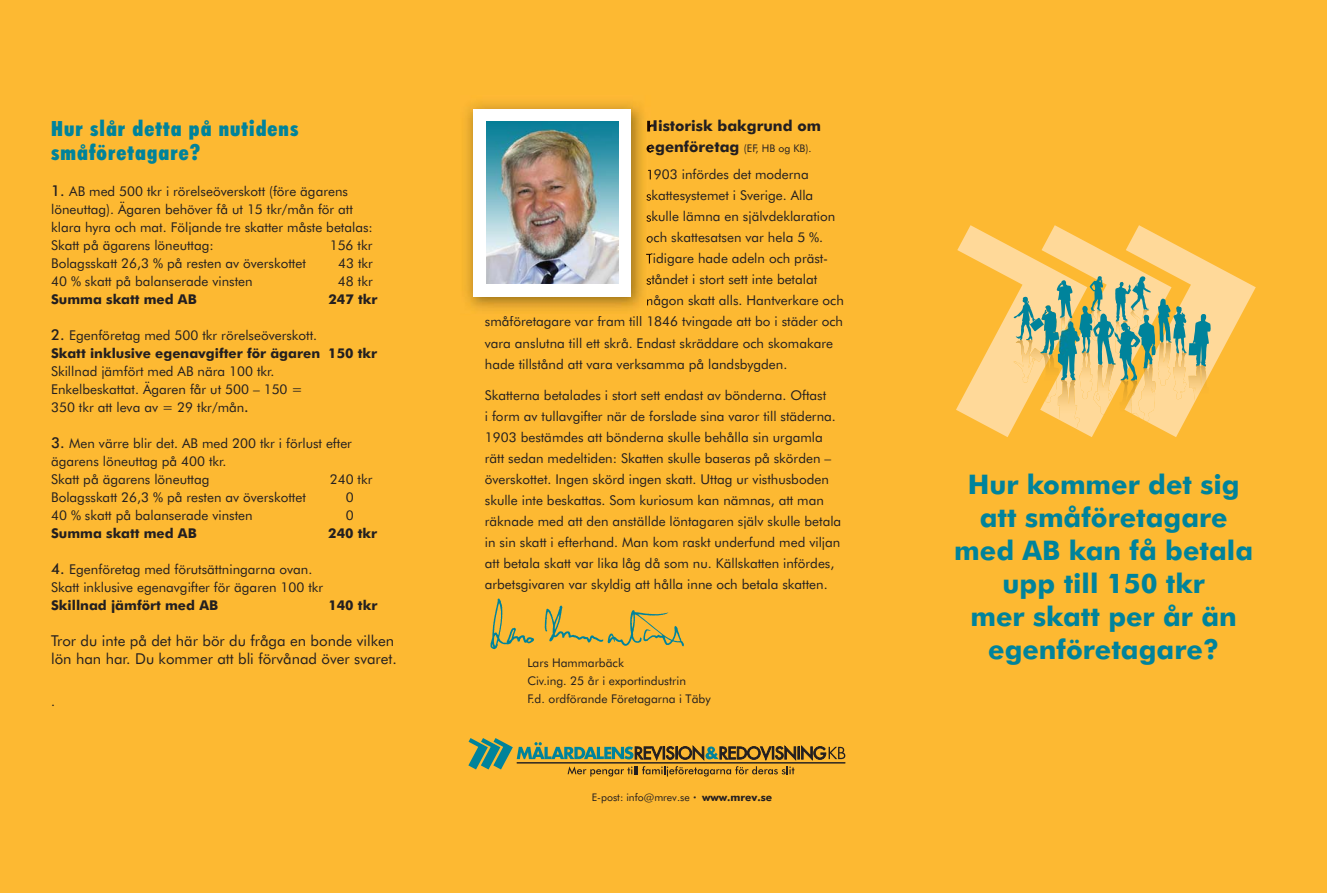
<style>
.page{position:relative;width:1327px;height:893px;background:#fdb932}
.page>*{position:absolute;margin:0;border:0;box-sizing:border-box;transform-origin:0 0}
.t1{font:700 27px/33px "Futura BT";color:#00839b;text-align:center}
.t2{font:900 condensed 21px/24px "Futura BT";letter-spacing:.05em;color:#00839b}
.t3{font:15px/18px "Futura BT";color:#231f20}
.t4{font:700 15px "Futura BT";color:#231f20}
.t5{font:13.5px/21px "Futura BT";color:#231f20}
.t6{font:700 13.5px/18px "Futura BT";color:#231f20}
.t7{font:12px/18px "Futura BT";color:#231f20}
.t8{font:10.5px "Futura BT";color:#231f20}
.s1{font-weight:500;font-size:15px}
.s2{font-weight:400}
.s3{font-weight:700;font-size:15px}
.s4{font-size:7.05px}
.s5{font-weight:700}
</style>
<div class="page">
<svg style="left:956px;top:225px;width:299px;height:212px"></svg>
<img style="left:1056px;top:316px;width:16px;height:40px">
<svg style="left:468px;top:738px;width:377px;height:38px"></svg>
<img style="left:465px;top:103px;width:183px;height:206px">
<img style="left:647px;top:120px;width:3px;height:15px">
<img style="left:646px;top:141px;width:4px;height:15px">
<svg style="left:648px;top:169px;width:2px;height:11px"></svg>
<svg style="left:646px;top:190px;width:4px;height:13px"></svg>
<svg style="left:646px;top:211px;width:4px;height:13px"></svg>
<svg style="left:646px;top:232px;width:4px;height:11px"></svg>
<svg style="left:646px;top:253px;width:4px;height:13px"></svg>
<svg style="left:646px;top:274px;width:4px;height:11px"></svg>
<svg style="left:647px;top:295px;width:3px;height:13px"></svg>
<div style="left:473px;top:109px;width:158px;height:187px;background:#fff"></div>
<img style="left:486px;top:122px;width:132px;height:161px">
<img style="left:490px;top:598px;width:194px;height:52px">
<h2 class="t2" style="left:51px;top:118px;width:249px">Hur slår detta på nutidens småföretagare?</h2>
<p class="t5" style="left:51px;top:184px;width:323px;line-height:18px"><span class="s1">1.</span> AB med 500 tkr i rörelseöverskott (före ägarens löne uttag). Ägaren behöver få ut 15 tkr/mån för att klara hyra och mat. Följande tre skatter måste betalas:<br>Skatt på ägarens löneuttag:</p>
<p class="t5" style="left:330px;top:236px;width:44px">156 tkr</p>
<p class="t5" style="left:51px;top:254px;width:256px">Bolagsskatt 26,3 % på resten av överskottet</p>
<p class="t5" style="left:338px;top:254px;width:36px">43 tkr</p>
<p class="t5" style="left:51px;top:272px;width:203px">40 % skatt på balanserade vinsten</p>
<p class="t5" style="left:338px;top:272px;width:36px">48 tkr</p>
<p class="t6" style="left:51px;top:291px;width:147px">Summa skatt med AB</p>
<p class="t6" style="left:328px;top:291px;width:50px">247 tkr</p>
<p class="t6" style="left:51px;top:327px;width:327px"><span class="s1">2.</span> <span class="s2">Egenföretag med 500 tkr rörelseöverskott.<br></span>Skatt inklusive egenavgifter för ägaren 150 tkr</p>
<p class="t5" style="left:51px;top:364px;width:253px;line-height:18px">Skillnad jämfört med AB nära 100 tkr.<br>Enkelbeskattat. Ägaren får ut 500 – 150 =<br>350 tkr att leva av = 29 tkr/mån<span class="s1">.</span></p>
<p class="t5" style="left:51px;top:436px;width:302px;line-height:18px"><span class="s1">3.</span> Men värre blir det. AB med 200 tkr i förlust efter ägarens löneuttag på 400 tkr.<br>Skatt på ägarens löneuttag</p>
<p class="t5" style="left:330px;top:470px;width:44px">240 tkr</p>
<p class="t5" style="left:51px;top:488px;width:256px">Bolagsskatt 26,3 % på resten av överskottet</p>
<p class="t5" style="left:346px;top:488px;width:9px">0</p>
<p class="t5" style="left:51px;top:506px;width:203px">40 % skatt på balanserade vinsten</p>
<p class="t5" style="left:346px;top:506px;width:9px">0</p>
<p class="t6" style="left:51px;top:525px;width:147px">Summa skatt med AB</p>
<p class="t6" style="left:328px;top:525px;width:50px">240 tkr</p>
<p class="t5" style="left:51px;top:562px;width:274px;line-height:18px"><span class="s1">4.</span> Egenföretag med förutsättningarna ovan.<br>Skatt inklusive egenavgifter för ägaren 100 tkr</p>
<p class="t6" style="left:51px;top:597px;width:169px">Skillnad jämfört med AB</p>
<p class="t6" style="left:328px;top:597px;width:50px">140 tkr</p>
<p class="t3" style="left:51px;top:633px;width:347px">Tror du inte på det här bör du fråga en bonde vilken lön han har. Du kommer att bli förvånad över svaret.</p>
<p class="t5" style="left:51px;top:692px;width:5px">.</p>
<p class="t4" style="left:646px;top:119px;width:176px">Historisk bakgrund om</p>
<p class="t8" style="left:646px;top:144px;width:167px"><span class="s3">egenföretag</span> (EF, HB og KB).</p>
<p class="t5" style="left:646px;top:165px;width:164px">1903 infördes det moderna</p>
<p class="t5" style="left:646px;top:186px;width:169px">skattesystemet i Sverige. Alla</p>
<p class="t5" style="left:646px;top:207px;width:191px">skulle lämna en självdeklaration</p>
<p class="t5" style="left:646px;top:228px;width:179px">och skattesatsen var hela 5 %.</p>
<p class="t5" style="left:646px;top:249px;width:184px">Tidigare hade adeln och präst-</p>
<p class="t5" style="left:646px;top:270px;width:173px">ståndet i stort sett inte betalat</p>
<p class="t5" style="left:646px;top:291px;width:199px">någon skatt alls. Hantverkare och</p>
<p class="t5" style="left:485px;top:312px;width:360px">småföretagare var fram till 1846 tvingade att bo i städer och</p>
<p class="t5" style="left:485px;top:333px;width:350px">vara anslutna till ett skrå. Endast skräddare och skomakare</p>
<p class="t5" style="left:485px;top:354px;width:304px">hade tillstånd att vara verksamma på landsbygden.</p>
<p class="t5" style="left:485px;top:386px;width:358px">Skatterna betalades i stort sett endast av bönderna. Oftast<br>i form av tullavgifter när de forslade sina varor till städerna.<br>1903 bestämdes att bönderna skulle behålla sin urgamla rätt sedan medeltiden: Skatten skulle baseras på skörden – överskottet. Ingen skörd ingen skatt. Uttag ur visthusboden skulle inte beskattas. Som kuriosum kan nämnas, att man räknade med att den anställde löntagaren själv skulle betala in sin skatt i efterhand. Man kom raskt underfund med viljan att betala skatt var lika låg då som nu. Källskatten infördes, arbetsgivaren var skyldig att hålla inne och betala skatten.</p>
<p class="t7" style="left:527px;top:655px;width:185px">Lars Hammarbäck<br>Civ.ing. 25 år i exportindustrin<br>F.d. ordförande Företagarna i Täby</p>
<p class="t8" style="left:592px;top:793px;width:182px">E-post: info@mrev.se <span class="s4">•</span> <span class="s5">www.mrev.se</span></p>
<h1 class="t1" style="left:954px;top:469px;width:300px">Hur kommer det sig att småföretagare med AB kan få betala upp till 150 tkr<br>mer skatt per år än egenföretagare?</h1>
</div>
